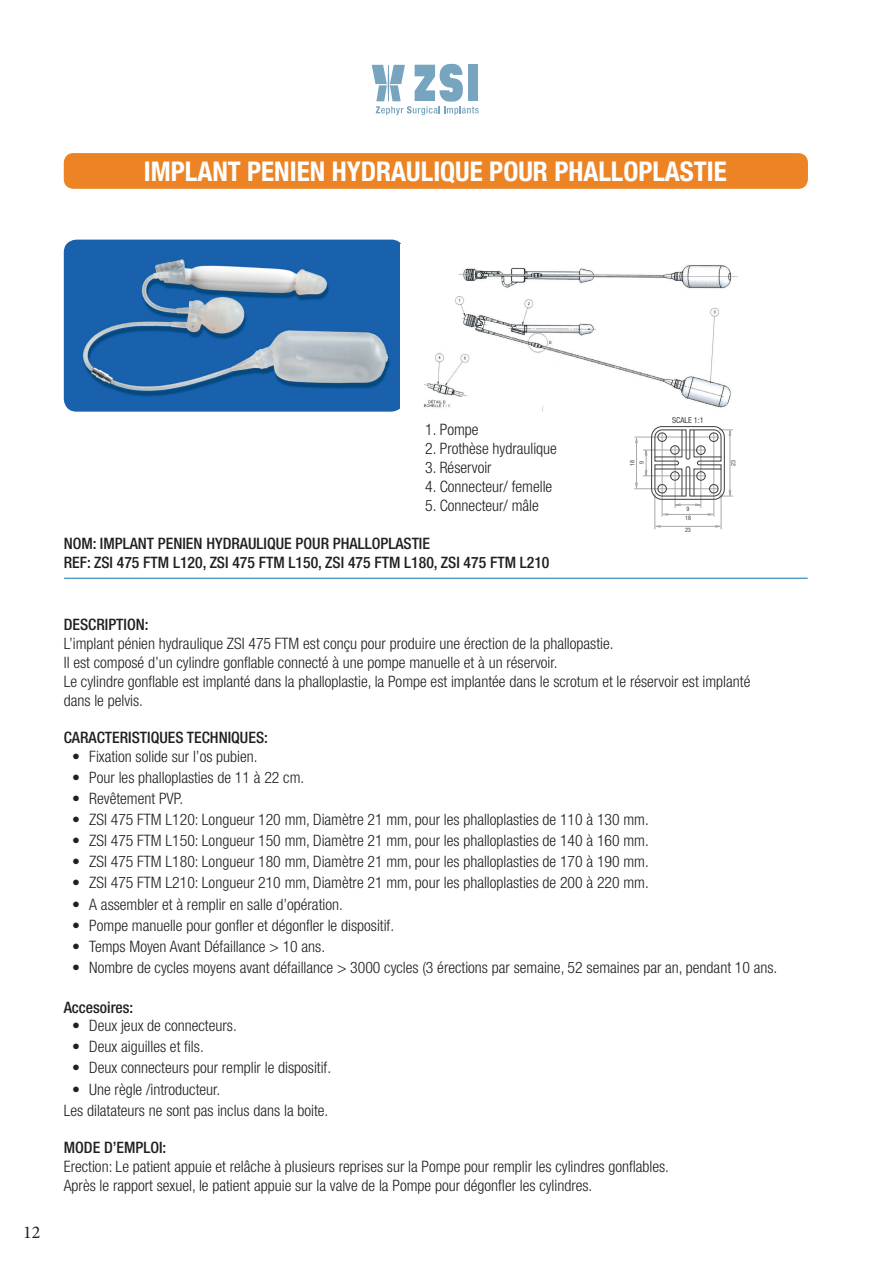
<style>
.page{position:relative;width:893px;height:1263px;background:#fff}
.page>*{position:absolute;margin:0;border:0;box-sizing:border-box;transform-origin:0 0}
.t1{font:700 condensed 27px "Helvetica Neue LT Com";color:#fff}
.t2{font:18px "Minion Pro";color:#231f20}
.t3{font:300 condensed 15.75px/18.9px "Helvetica Neue LT Std";color:#231f20}
.t4{font:500 condensed 15.75px/18.9px "Helvetica Neue LT Std";color:#231f20}
.t5{font:condensed 8.1px "Helvetica Neue LT Std";color:#3e3e3f}
.t6{font:condensed 6.15px/9.1px "Helvetica Neue LT Std";color:#3e3e3f}
</style>
<div class="page">
<svg style="left:372px;top:64px;width:107px;height:51px"></svg>
<div style="left:64px;top:153px;width:744px;height:36px;background:#ec8426;border-radius:10px"></div>
<hr style="left:65px;top:577px;width:742px;height:2px;background:#53a1c9">
<img style="left:64px;top:240px;width:337px;height:172px">
<img style="left:423px;top:265px;width:315px;height:147px">
<svg style="left:728px;top:338px;width:10px;height:57px"></svg>
<hr style="left:721px;top:494px;width:1px;height:35px;background:#a8a9ad">
<hr style="left:654px;top:494px;width:1px;height:35px;background:#a8a9ad">
<svg style="left:634px;top:428px;width:99px;height:100px"></svg>
<div style="left:651px;top:426px;width:74px;height:74px;border:1px solid #3e3e3f;border-radius:11px"></div>
<h1 class="t1" style="left:144px;top:155px;width:584px">IMPLANT PENIEN HYDRAULIQUE POUR PHALLOPLASTIE</h1>
<p class="t2" style="left:23px;top:1220px;width:19px">12</p>
<p class="t3" style="left:425px;top:420px;width:55px">1. Pompe</p>
<p class="t3" style="left:425px;top:439px;width:133px">2. Prothèse hydraulique</p>
<p class="t3" style="left:425px;top:458px;width:68px">3. Réservoir</p>
<p class="t3" style="left:425px;top:477px;width:129px">4. Connecteur/ femelle</p>
<p class="t3" style="left:425px;top:495px;width:115px">5. Connecteur/ mâle</p>
<p class="t4" style="left:64px;top:534px;width:487px">NOM: IMPLANT PENIEN HYDRAULIQUE POUR PHALLOPLASTIE<br>REF: ZSI 475 FTM L120, ZSI 475 FTM L150, ZSI 475 FTM L180, ZSI 475 FTM L210</p>
<p class="t6" style="left:628px;top:466px;width:7px;rotate:-90deg">18<br>9</p>
<p class="t5" style="left:672px;top:416px;width:33px">SCALE 1:1</p>
<p class="t6" style="left:686px;top:504px;width:4px">9</p>
<p class="t6" style="left:685px;top:525px;width:7px">23</p>
<p class="t6" style="left:685px;top:513px;width:7px">18</p>
<p class="t6" style="left:729px;top:466px;width:7px;rotate:-90deg">23</p>
<p class="t4" style="left:64px;top:615px;width:86px">DESCRIPTION:</p>
<p class="t3" style="left:64px;top:634px;width:688px">L’implant pénien hydraulique ZSI 475 FTM est conçu pour produire une érection de la phallopastie.<br>Il est composé d’un cylindre gonflable connecté à une pompe manuelle et à un réservoir.<br>Le cylindre gonflable est implanté dans la phalloplastie, la Pompe est implantée dans le scrotum et le réservoir est implanté dans le pelvis.</p>
<p class="t4" style="left:64px;top:728px;width:206px">CARACTERISTIQUES TECHNIQUES:</p>
<p class="t3" style="left:72px;top:747px;width:187px">• Fixation solide sur l’os pubien.</p>
<p class="t3" style="left:72px;top:768px;width:233px">• Pour les phalloplasties de 11 à 22 cm.</p>
<p class="t3" style="left:72px;top:789px;width:112px">• Revêtement PVP.</p>
<p class="t3" style="left:72px;top:810px;width:578px">• ZSI 475 FTM L120: Longueur 120 mm, Diamètre 21 mm, pour les phalloplasties de 110 à 130 mm.</p>
<p class="t3" style="left:72px;top:831px;width:578px">• ZSI 475 FTM L150: Longueur 150 mm, Diamètre 21 mm, pour les phalloplasties de 140 à 160 mm.</p>
<p class="t3" style="left:72px;top:852px;width:578px">• ZSI 475 FTM L180: Longueur 180 mm, Diamètre 21 mm, pour les phalloplasties de 170 à 190 mm.</p>
<p class="t3" style="left:72px;top:873px;width:578px">• ZSI 475 FTM L210: Longueur 210 mm, Diamètre 21 mm, pour les phalloplasties de 200 à 220 mm.</p>
<p class="t3" style="left:72px;top:894px;width:272px">• A assembler et à remplir en salle d’opération.</p>
<p class="t3" style="left:72px;top:915px;width:323px">• Pompe manuelle pour gonfler et dégonfler le dispositif.</p>
<p class="t3" style="left:72px;top:936px;width:254px">• Temps Moyen Avant Défaillance &gt; 10 ans.</p>
<p class="t3" style="left:72px;top:957px;width:707px">• Nombre de cycles moyens avant défaillance &gt; 3000 cycles (3 érections par semaine, 52 semaines par an, pendant 10 ans.</p>
<p class="t4" style="left:64px;top:997px;width:71px">Accesoires:</p>
<p class="t3" style="left:72px;top:1016px;width:166px">• Deux jeux de connecteurs.</p>
<p class="t3" style="left:72px;top:1037px;width:133px">• Deux aiguilles et fils.</p>
<p class="t3" style="left:72px;top:1058px;width:260px">• Deux connecteurs pour remplir le dispositif.</p>
<p class="t3" style="left:64px;top:1078px;width:266px;line-height:21px;text-indent:9px">• Une règle /introducteur.<br>Les dilatateurs ne sont pas inclus dans la boite.</p>
<p class="t4" style="left:64px;top:1138px;width:104px">MODE D’EMPLOI:</p>
<p class="t3" style="left:64px;top:1157px;width:607px">Erection: Le patient appuie et relâche à plusieurs reprises sur la Pompe pour remplir les cylindres gonflables.<br>Après le rapport sexuel, le patient appuie sur la valve de la Pompe pour dégonfler les cylindres.</p>
</div>
